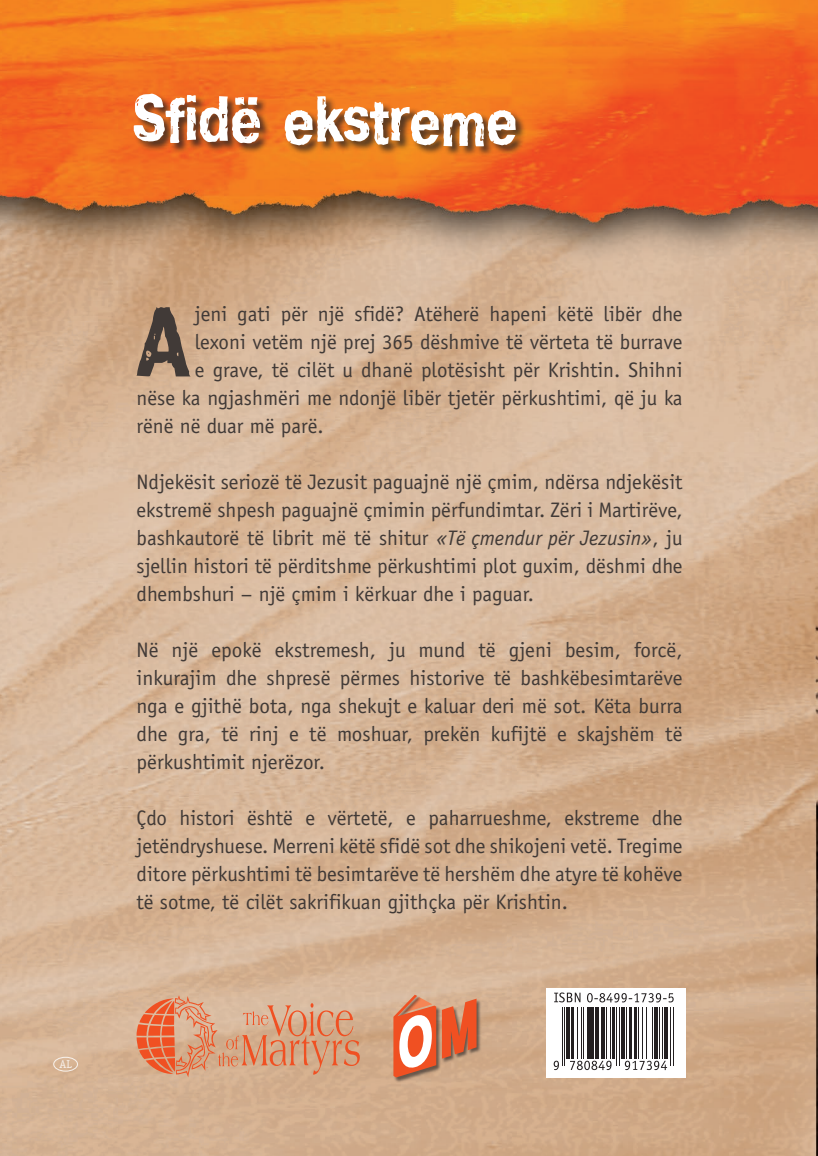
<style>
.page{position:relative;width:818px;height:1156px;background:#fff}
.page>*{position:absolute;margin:0;border:0;box-sizing:border-box;transform-origin:0 0}
.t1{font:113.92px "Crash Unicode";color:#413a37}
.t2{font:73.5px "Crash Unicode";color:#fff}
.t3{font:21px/28px "Officina Sans Unicode";color:#413a37;text-align:justify}
.t4{font:11.38px "Officina Serif Unicode";color:#fff}
.t5{font:2.98px "Myriad Pro";color:#f05022}
.s1{font-style:italic}
</style>
<div class="page">
<img style="left:0;top:0;width:817px;height:1156px">
<div style="left:53px;top:1057px;width:25px;height:14px;border:1px solid #fff;border-radius:50%"></div>
<div style="left:134px;top:94px;width:391px;height:63px;background:#231f20;opacity:.75"></div>
<svg style="left:546px;top:988px;width:139px;height:89px"></svg>
<svg style="left:553px;top:1061px;width:6px;height:9px"></svg>
<svg style="left:570px;top:1061px;width:41px;height:9px"></svg>
<svg style="left:624px;top:1061px;width:43px;height:9px"></svg>
<svg style="left:554px;top:992px;width:26px;height:10px"></svg>
<svg style="left:587px;top:993px;width:86px;height:9px"></svg>
<hr style="left:562px;top:1007px;width:1px;height:58px;background:#231f20">
<hr style="left:564px;top:1007px;width:1px;height:58px;background:#231f20">
<hr style="left:566px;top:1007px;width:4px;height:51px;background:#231f20">
<hr style="left:571px;top:1007px;width:2px;height:51px;background:#231f20">
<hr style="left:577px;top:1007px;width:1px;height:51px;background:#231f20">
<hr style="left:581px;top:1007px;width:1px;height:51px;background:#231f20">
<hr style="left:583px;top:1007px;width:1px;height:51px;background:#231f20">
<svg style="left:586px;top:1007px;width:4px;height:51px"></svg>
<hr style="left:591px;top:1007px;width:2px;height:51px;background:#231f20">
<hr style="left:595px;top:1007px;width:3px;height:51px;background:#231f20">
<svg style="left:600px;top:1007px;width:4px;height:51px"></svg>
<hr style="left:605px;top:1007px;width:1px;height:51px;background:#231f20">
<hr style="left:610px;top:1007px;width:1px;height:51px;background:#231f20">
<hr style="left:612px;top:1007px;width:2px;height:51px;background:#231f20">
<hr style="left:616px;top:1007px;width:1px;height:58px;background:#231f20">
<hr style="left:618px;top:1007px;width:1px;height:58px;background:#231f20">
<hr style="left:621px;top:1007px;width:3px;height:51px;background:#231f20">
<hr style="left:625px;top:1007px;width:1px;height:51px;background:#231f20">
<hr style="left:629px;top:1007px;width:2px;height:51px;background:#231f20">
<hr style="left:634px;top:1007px;width:2px;height:51px;background:#231f20">
<hr style="left:637px;top:1007px;width:1px;height:51px;background:#231f20">
<hr style="left:642px;top:1007px;width:1px;height:51px;background:#231f20">
<hr style="left:645px;top:1007px;width:1px;height:51px;background:#231f20">
<hr style="left:651px;top:1007px;width:1px;height:51px;background:#231f20">
<svg style="left:653px;top:1007px;width:4px;height:51px"></svg>
<hr style="left:658px;top:1007px;width:1px;height:51px;background:#231f20">
<hr style="left:662px;top:1007px;width:1px;height:51px;background:#231f20">
<hr style="left:664px;top:1007px;width:3px;height:51px;background:#231f20">
<hr style="left:670px;top:1007px;width:1px;height:58px;background:#231f20">
<hr style="left:672px;top:1007px;width:1px;height:58px;background:#231f20">
<div style="left:393px;top:995px;width:48px;height:87px;background:#231f20;opacity:.6"></div>
<div style="left:441px;top:999px;width:41px;height:65px;background:#231f20;opacity:.6"></div>
<svg style="left:442px;top:998px;width:34px;height:61px;background:#db6840"></svg>
<svg style="left:393px;top:995px;width:43px;height:82px"></svg>
<svg style="left:136px;top:995px;width:224px;height:82px;background:#da9c7a"></svg>
<h2 class="t2" style="left:133px;top:82px;width:386px">Sfidë ekstreme</h2>
<p class="t4" style="left:59px;top:1057px;width:14px">AL</p>
<h1 class="t1" style="left:138px;top:284px;width:51px">A</h1>
<p class="t3" style="left:195px;top:300px;width:489px">jeni gati për një sfidë? Atëherë hapeni këtë libër dhe</p>
<p class="t3" style="left:195px;top:328px;width:489px">lexoni vetëm një prej 365 dëshmive të vërteta të burrave</p>
<p class="t3" style="left:195px;top:356px;width:489px">e grave, të cilët u dhanë plotësisht për Krishtin. Shihni</p>
<p class="t3" style="left:136px;top:384px;width:547px">nëse ka ngjashmëri me ndonjë libër tjetër përkushtimi, që ju ka</p>
<p class="t3" style="left:136px;top:412px;width:189px">rënë në duar më parë.</p>
<p class="t3" style="left:136px;top:468px;width:547px">Ndjekësit seriozë të Jezusit paguajnë një çmim, ndërsa ndjekësit ekstremë shpesh paguajnë çmimin përfundimtar. Zëri i Martirëve, bashkautorë të librit më të shitur <span class="s1">«Të çmendur për Jezusin»</span>, ju sjellin histori të përditshme përkushtimi plot guxim, dëshmi dhe dhembshuri – një çmim i kërkuar dhe i paguar.</p>
<p class="t3" style="left:136px;top:636px;width:547px">Në një epokë ekstremesh, ju mund të gjeni besim, forcë, inkurajim dhe shpresë përmes historive të bashkëbesimtarëve nga e gjithë bota, nga shekujt e kaluar deri më sot. Këta burra dhe gra, të rinj e të moshuar, prekën kufijtë e skajshëm të përkushtimit njerëzor.</p>
<p class="t3" style="left:136px;top:804px;width:547px">Çdo histori është e vërtetë, e paharrueshme, ekstreme dhe jetëndryshuese. Merreni këtë sfidë sot dhe shikojeni vetë. Tregime ditore përkushtimi të besimtarëve të hershëm dhe atyre të kohëve të sotme, të cilët sakrifikuan gjithçka për Krishtin.</p>
<p class="t5" style="left:207px;top:1066px;width:3px">®</p>
</div>
